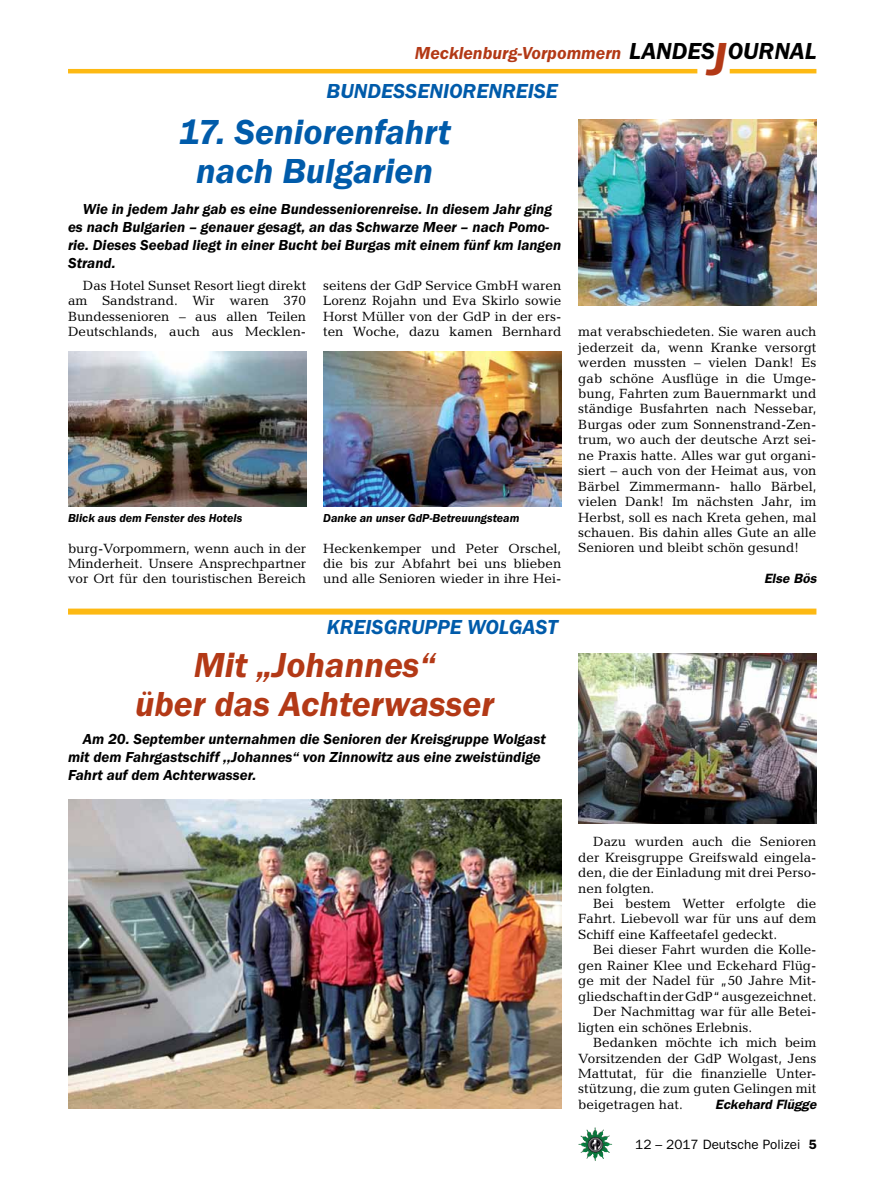
<style>
.page{position:relative;width:893px;height:1191px;background:#fff}
.page>*{position:absolute;margin:0;border:0;box-sizing:border-box;transform-origin:0 0}
.t1{font:italic 600 36px/39px "Franklin Gothic Itc T";color:#b33916;text-align:center}
.t2{font:italic 600 36px/39px "Franklin Gothic Itc T";color:#005baa;text-align:center}
.t3{font:italic 600 24px "Franklin Gothic Itc T";color:#000}
.t4{font:italic 600 21px "Franklin Gothic Itc T";color:#005baa}
.t5{font:italic 600 18px "Franklin Gothic Itc T";color:#b33916}
.t6{font:italic 600 15px/18px "Franklin Gothic Itc T";color:#000}
.t7{font:13.5px/15.5px "Candida";color:#000;text-align:justify}
.t8{font:13.5px "Franklin Gothic";color:#000}
.t9{font:italic 600 13.5px "Franklin Gothic";color:#000}
.t10{font:italic 600 12px "Franklin Gothic Itc T";color:#000}
.s1{font-size:48px;color:#b33916}
.s2{font-weight:600}
</style>
<div class="page">
<img style="left:578px;top:1127px;width:17px;height:25px">
<hr style="left:730px;top:69px;width:86px;height:4px;background:#fdb913">
<hr style="left:68px;top:69px;width:629px;height:4px;background:#fdb913">
<img style="left:68px;top:352px;width:238px;height:154px">
<img style="left:323px;top:352px;width:238px;height:154px">
<img style="left:578px;top:119px;width:238px;height:186px">
<img style="left:578px;top:653px;width:238px;height:170px">
<img style="left:68px;top:800px;width:493px;height:309px">
<div style="left:68px;top:608px;width:748px;height:6px;background:#fdb913"></div>
<h3 class="t5" style="left:415px;top:42px;width:208px">Mecklenburg-Vorpommern</h3>
<h3 class="t4" style="left:327px;top:79px;width:233px">BUNDESSENIORENREISE</h3>
<h2 class="t3" style="left:629px;top:37px;width:189px">LANDES<span class="s1">J</span>OURNAL</h2>
<h1 class="t2" style="left:178px;top:112px;width:275px">17. Seniorenfahrt nach Bulgarien</h1>
<p class="t6" style="left:68px;top:200px;width:495px;text-indent:15px">Wie in jedem Jahr gab es eine Bundesseniorenreise. In diesem Jahr ging es nach Bulgarien – genauer gesagt, an das Schwarze Meer – nach Pomo&shy;rie. Dieses Seebad liegt in einer Bucht bei Burgas mit einem fünf km langen Strand.</p>
<p class="t7" style="left:323px;top:277px;width:240px">seitens der GdP Service GmbH waren Lorenz Rojahn und Eva Skirlo sowie Horst Müller von der GdP in der ers&shy;ten Woche, dazu kamen Bernhard</p>
<p class="t7" style="left:68px;top:277px;width:240px;text-indent:15px">Das Hotel Sunset Resort liegt direkt am Sandstrand. Wir waren 370<br>Bundessenioren – aus allen Teilen Deutschlands, auch aus Mecklen-</p>
<p class="t10" style="left:68px;top:510px;width:176px">Blick aus dem Fenster des Hotels</p>
<p class="t10" style="left:323px;top:510px;width:198px">Danke an unser GdP-Betreuungsteam</p>
<p class="t7" style="left:68px;top:540px;width:240px">burg-Vorpommern, wenn auch in der Minderheit. Unsere Ansprechpartner vor Ort für den touristischen Bereich</p>
<p class="t7" style="left:323px;top:540px;width:240px">Heckenkemper und Peter Orschel, die bis zur Abfahrt bei uns blieben und alle Senioren wieder in ihre Hei-</p>
<h3 class="t4" style="left:327px;top:615px;width:233px">KREISGRUPPE WOLGAST</h3>
<h1 class="t1" style="left:135px;top:644px;width:361px">Mit „Johannes“<br>über das Achterwasser</h1>
<p class="t6" style="left:68px;top:729px;width:480px;text-indent:15px">Am 20. September unternahmen die Senioren der Kreisgruppe Wolgast mit dem Fahrgastschiff ,,Johannes“ von Zinnowitz aus eine zweistündige<br>Fahrt auf dem Achterwasser.</p>
<p class="t7" style="left:578px;top:324px;width:240px">mat verabschiedeten. Sie waren auch jederzeit da, wenn Kranke versorgt werden mussten – vielen Dank! Es gab schöne Ausflüge in die Umge&shy;bung, Fahrten zum Bauernmarkt und ständige Busfahrten nach Nessebar, Burgas oder zum Sonnenstrand-Zen&shy;trum, wo auch der deutsche Arzt sei&shy;ne Praxis hatte. Alles war gut organi&shy;siert – auch von der Heimat aus, von Bärbel Zimmermann- hallo Bärbel, vielen Dank! Im nächsten Jahr, im Herbst, soll es nach Kreta gehen, mal schauen. Bis dahin alles Gute an alle Senioren und bleibt schön gesund!</p>
<p class="t9" style="left:764px;top:571px;width:54px">Else Bös</p>
<p class="t7" style="left:578px;top:834px;width:240px;text-indent:15px">Dazu wurden auch die Senioren der Kreisgruppe Greifswald eingela&shy;den, die der Einladung mit drei Perso&shy;nen folgten.</p>
<p class="t7" style="left:578px;top:895px;width:240px;text-indent:15px">Bei bestem Wetter erfolgte die Fahrt. Liebevoll war für uns auf dem Schiff eine Kaffeetafel gedeckt.</p>
<p class="t7" style="left:593px;top:942px;width:225px">Bei dieser Fahrt wurden die Kolle-</p>
<p class="t7" style="left:578px;top:957px;width:240px">gen Rainer Klee und Eckehard Flüg-</p>
<p class="t7" style="left:578px;top:973px;width:240px">ge mit der Nadel für „50 Jahre Mit-</p>
<p class="t7" style="left:578px;top:988px;width:240px">gliedschaft in der GdP“ ausgezeichnet.</p>
<p class="t7" style="left:593px;top:1004px;width:225px">Der Nachmittag war für alle Betei-</p>
<p class="t7" style="left:578px;top:1019px;width:175px">ligten ein schönes Erlebnis.</p>
<p class="t7" style="left:593px;top:1034px;width:225px">Bedanken möchte ich mich beim</p>
<p class="t7" style="left:578px;top:1050px;width:240px">Vorsitzenden der GdP Wolgast, Jens</p>
<p class="t7" style="left:578px;top:1065px;width:240px">Mattutat, für die finanzielle Unter-</p>
<p class="t7" style="left:578px;top:1081px;width:240px">stützung, die zum guten Gelingen mit</p>
<p class="t7" style="left:578px;top:1096px;width:106px">beigetragen hat.</p>
<p class="t9" style="left:715px;top:1096px;width:103px">Eckehard Flügge</p>
<p class="t8" style="left:635px;top:1136px;width:183px">12 – 2017 Deutsche Polizei <span class="s2">5</span></p>
</div>
